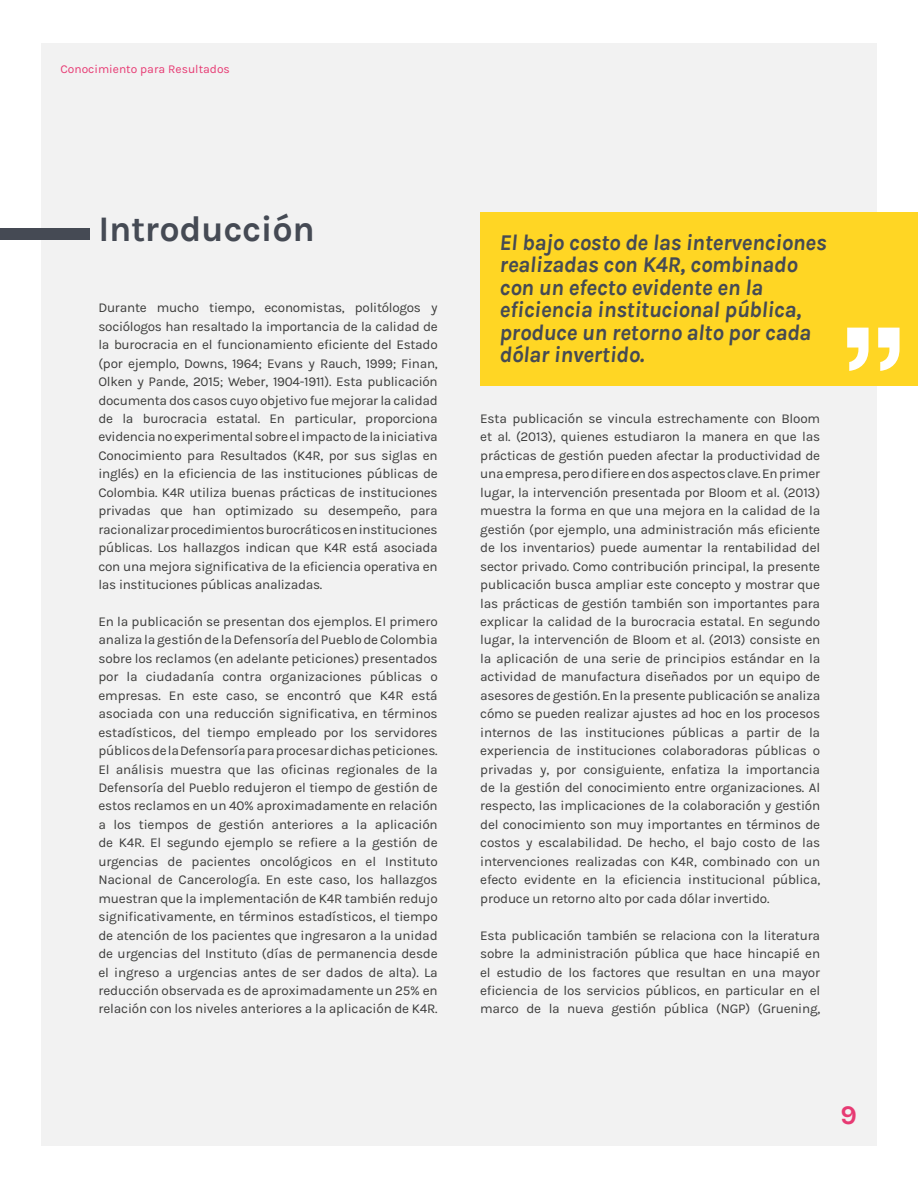
<style>
.page{position:relative;width:918px;height:1188px;background:#fff}
.page>*{position:absolute;margin:0;border:0;box-sizing:border-box;transform-origin:0 0}
.titulo{font:700 36px "Karla";letter-spacing:-.01em;color:#454a54}
.t1{font:700 27px "Karla";color:#e73a73}
.párrafo_general{font:italic 700 22.5px/22.5px "Karla";letter-spacing:-.01em;color:#454a54}
.párrafo_general-2{font:13.5px/18.5px "Karla";letter-spacing:-.015em;color:#3c3c3b;text-align:justify}
.t2{font:12px "Karla";color:#e73a73}
</style>
<div class="page">
<div style="left:42px;top:43px;width:835px;height:1103px;background:#f2f2f2"></div>
<div style="left:0;top:229px;width:90px;height:11px;background:#454a54"></div>
<div style="left:480px;top:213px;width:438px;height:173px;background:#ffd624"></div>
<svg style="left:847px;top:328px;width:53px;height:43px"></svg>
<p class="t2" style="left:61px;top:63px;width:171px">Conocimiento para Resultados</p>
<p class="titulo" style="left:98px;top:208px;width:218px">Introducción</p>
<p class="párrafo_general-2" style="left:98px;top:299px;width:341px">Durante mucho tiempo, economistas, politólogos y sociólogos han resaltado la importancia de la calidad de la burocracia en el funcionamiento eficiente del Estado (por ejemplo, Downs, 1964; Evans y Rauch, 1999; Finan, Olken y Pande, 2015; Weber, 1904-1911). Esta publicación documenta dos casos cuyo objetivo fue mejorar la calidad de la burocracia estatal. En particular, proporciona evidencia no experimental sobre el impacto de la iniciativa Conocimiento para Resultados (K4R, por sus siglas en inglés) en la eficiencia de las instituciones públicas de Colombia. K4R utiliza buenas prácticas de instituciones privadas que han optimizado su desempeño, para racionalizar procedimientos burocráticos en instituciones públicas. Los hallazgos indican que K4R está asociada con una mejora significativa de la eficiencia operativa en las instituciones públicas analizadas.</p>
<p class="párrafo_general-2" style="left:98px;top:612px;width:341px">En la publicación se presentan dos ejemplos. El primero analiza la gestión de la Defensoría del Pueblo de Colombia sobre los reclamos (en adelante peticiones) presentados por la ciudadanía contra organizaciones públicas o empresas. En este caso, se encontró que K4R está asociada con una reducción significativa, en términos estadísticos, del tiempo empleado por los servidores públicos de la Defensoría para procesar dichas peticiones.<br>El análisis muestra que las oficinas regionales de la Defensoría del Pueblo redujeron el tiempo de gestión de estos reclamos en un 40% aproximadamente en relación a los tiempos de gestión anteriores a la aplicación de K4R. El segundo ejemplo se refiere a la gestión de urgencias de pacientes oncológicos en el Instituto Nacional de Cancerología. En este caso, los hallazgos muestran que la implementación de K4R también redujo significativamente, en términos estadísticos, el tiempo de atención de los pacientes que ingresaron a la unidad de urgencias del Instituto (días de permanencia desde el ingreso a urgencias antes de ser dados de alta). La reducción observada es de aproximadamente un 25% en relación con los niveles anteriores a la aplicación de K4R.</p>
<p class="párrafo_general" style="left:499px;top:231px;width:329px">El bajo costo de las intervenciones realizadas con K4R, combinado con un efecto evidente en la eficiencia institucional pública, produce un retorno alto por cada dólar invertido.</p>
<p class="párrafo_general-2" style="left:480px;top:410px;width:341px">Esta publicación se vincula estrechamente con Bloom et al. (2013), quienes estudiaron la manera en que las prácticas de gestión pueden afectar la productividad de una empresa, pero difiere en dos aspectos clave. En primer lugar, la intervención presentada por Bloom et al. (2013) muestra la forma en que una mejora en la calidad de la gestión (por ejemplo, una administración más eficiente de los inventarios) puede aumentar la rentabilidad del sector privado. Como contribución principal, la presente publicación busca ampliar este concepto y mostrar que las prácticas de gestión también son importantes para explicar la calidad de la burocracia estatal. En segundo lugar, la intervención de Bloom et al. (2013) consiste en la aplicación de una serie de principios estándar en la actividad de manufactura diseñados por un equipo de asesores de gestión. En la presente publicación se analiza cómo se pueden realizar ajustes ad hoc en los procesos internos de las instituciones públicas a partir de la experiencia de instituciones colaboradoras públicas o privadas y, por consiguiente, enfatiza la importancia de la gestión del conocimiento entre organizaciones. Al respecto, las implicaciones de la colaboración y gestión del conocimiento son muy importantes en términos de costos y escalabilidad. De hecho, el bajo costo de las intervenciones realizadas con K4R, combinado con un efecto evidente en la eficiencia institucional pública, produce un retorno alto por cada dólar invertido.</p>
<p class="párrafo_general-2" style="left:480px;top:926px;width:341px">Esta publicación también se relaciona con la literatura sobre la administración pública que hace hincapié en el estudio de los factores que resultan en una mayor eficiencia de los servicios públicos, en particular en el marco de la nueva gestión pública (NGP) (Gruening,</p>
<h2 class="t1" style="left:840px;top:1100px;width:18px">9</h2>
</div>
